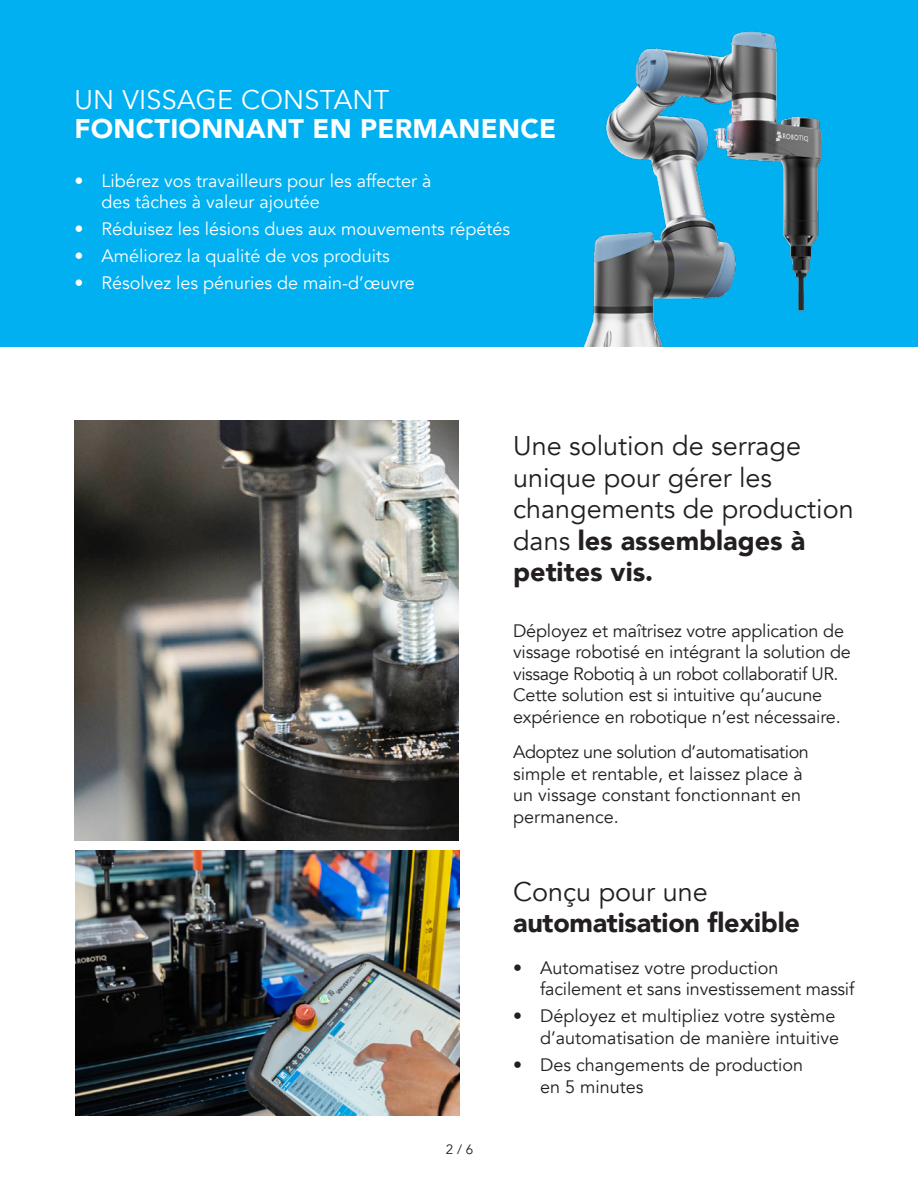
<style>
.page{position:relative;width:918px;height:1188px;background:#fff}
.page>*{position:absolute;margin:0;border:0;box-sizing:border-box;transform-origin:0 0}
.t1{font:27px/31.5px "Avenir";color:#231f20}
.t2{font:900 27px "Avenir";letter-spacing:.01em;color:#fff}
.t3{font:900 27px "Avenir";letter-spacing:-.01em;color:#231f20}
.t4{font:27px "Avenir";letter-spacing:.01em;color:#fff}
.t5{font:18px/21.6px "Avenir";letter-spacing:-.01em;color:#231f20}
.t6{font:18px/21.6px "Avenir";color:#fff}
.t7{font:13.5px "Avenir";color:#231f20}
.s1{font-weight:900}
</style>
<div class="page">
<div style="left:0;top:0;width:918px;height:347px;background:#00b0f0"></div>
<img style="left:583px;top:31px;width:239px;height:316px">
<img style="left:75px;top:420px;width:384px;height:421px">
<img style="left:75px;top:851px;width:385px;height:264px">
<h1 class="t4" style="left:75px;top:84px;width:316px">UN VISSAGE CONSTANT</h1>
<h1 class="t2" style="left:75px;top:105px;width:483px">FONCTIONNANT EN PERMANENCE</h1>
<p class="t6" style="left:102px;top:170px;width:331px;text-indent:-27px">• Libérez vos travailleurs pour les affecter à des tâches à valeur ajoutée</p>
<p class="t6" style="left:75px;top:218px;width:437px">• Réduisez les lésions dues aux mouvements répétés</p>
<p class="t6" style="left:75px;top:245px;width:317px">• Améliorez la qualité de vos produits</p>
<p class="t6" style="left:75px;top:272px;width:342px">• Résolvez les pénuries de main-d’œuvre</p>
<h1 class="t1" style="left:513px;top:431px;width:342px">Une solution de serrage unique pour gérer les changements de production dans <span class="s1">les assemblages à petites vis.</span></h1>
<p class="t5" style="left:513px;top:620px;width:339px">Déployez et maîtrisez votre application de vissage robotisé en intégrant la solution de vissage Robotiq à un robot collaboratif UR.<br>Cette solution est si intuitive qu’aucune expérience en robotique n’est nécessaire.</p>
<p class="t5" style="left:513px;top:741px;width:297px">Adoptez une solution d’automatisation simple et rentable, et laissez place à un vissage constant fonctionnant en permanence.</p>
<p class="t7" style="left:446px;top:1141px;width:29px">2 / 6</p>
<h1 class="t1" style="left:513px;top:876px;width:196px">Conçu pour une</h1>
<h1 class="t3" style="left:513px;top:899px;width:288px">automatisation flexible</h1>
<p class="t5" style="left:540px;top:957px;width:316px;text-indent:-27px">• Automatisez votre production facilement et sans investissement massif</p>
<p class="t5" style="left:513px;top:1006px;width:327px;text-align:right">• Déployez et multipliez votre système d’automatisation de manière intuitive</p>
<p class="t5" style="left:540px;top:1054px;width:265px;text-indent:-27px">• Des changements de production en 5 minutes</p>
</div>
